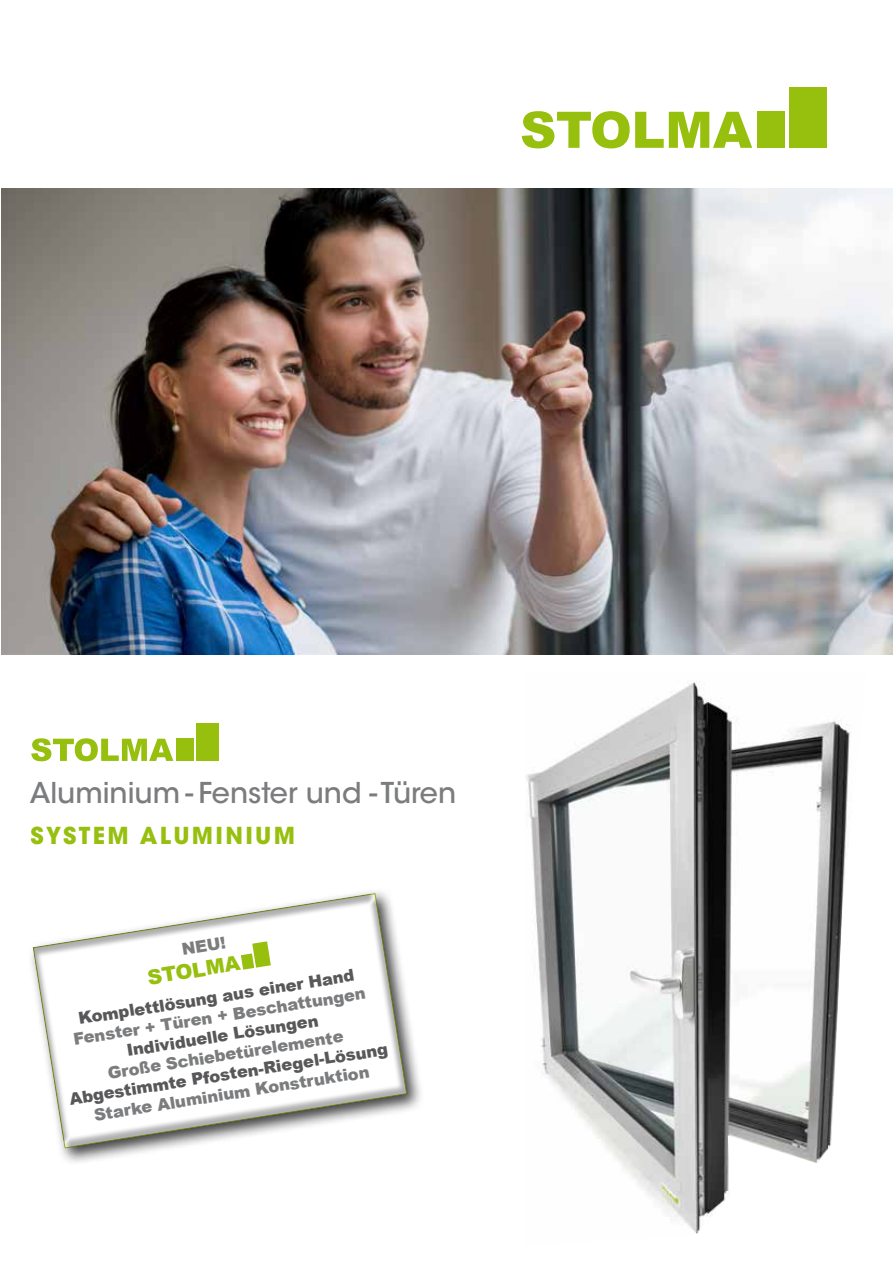
<style>
.page{position:relative;width:893px;height:1263px;background:#fff}
.page>*{position:absolute;margin:0;border:0;box-sizing:border-box;transform-origin:0 0}
.t1{font:500 28.5px "ITC Avant Garde Std";color:#7b7c7e}
.t2{font:700 23.25px "ITC Avant Garde Std";letter-spacing:.1em;color:#97bf0d}
.t3{font:900 20.25px "Arial";color:#97bf0d}
.t4{font:900 16.5px "Arial";color:#7b7c7e}
.t5{font:900 16.5px "Arial";color:#58585a}
</style>
<div class="page">
<svg style="left:522px;top:111px;width:230px;height:37px"></svg>
<div style="left:789px;top:88px;width:37px;height:60px;background:#97bf0d"></div>
<div style="left:757px;top:112px;width:28px;height:36px;background:#97bf0d"></div>
<img style="left:1px;top:188px;width:892px;height:466px">
<svg style="left:31px;top:738px;width:142px;height:23px"></svg>
<div style="left:196px;top:724px;width:23px;height:37px;background:#97bf0d"></div>
<div style="left:176px;top:738px;width:17px;height:23px;background:#97bf0d"></div>
<div style="left:27px;top:887px;width:398px;height:279px;background:#000;opacity:.75"></div>
<svg style="left:30px;top:891px;width:378px;height:259px"></svg>
<svg style="left:241px;top:941px;width:30px;height:29px"></svg>
<img style="left:526px;top:681px;width:326px;height:553px">
<h1 class="t1" style="left:30px;top:775px;width:428px">Aluminium - Fenster und - Türen</h1>
<h2 class="t2" style="left:31px;top:820px;width:266px">SYSTEM ALUMINIUM</h2>
<p class="t4" style="left:180px;top:937px;width:46px;rotate:-9deg">NEU!</p>
<p class="t3" style="left:145px;top:963px;width:95px;rotate:-9deg">STOLMA</p>
<p class="t5" style="left:77px;top:1007px;width:280px;rotate:-9deg">Komplettlösung aus einer Hand</p>
<p class="t4" style="left:72px;top:1027px;width:297px;rotate:-9deg">Fenster + Türen + Beschattungen</p>
<p class="t5" style="left:125px;top:1038px;width:195px;rotate:-9deg">Individuelle Lösungen</p>
<p class="t4" style="left:106px;top:1061px;width:240px;rotate:-9deg">Große Schiebetürelemente</p>
<p class="t5" style="left:68px;top:1087px;width:324px;rotate:-9deg">Abgestimmte Pfosten-Riegel-Lösung</p>
<p class="t4" style="left:92px;top:1103px;width:280px;rotate:-9deg">Starke Aluminium Konstruktion</p>
</div>
